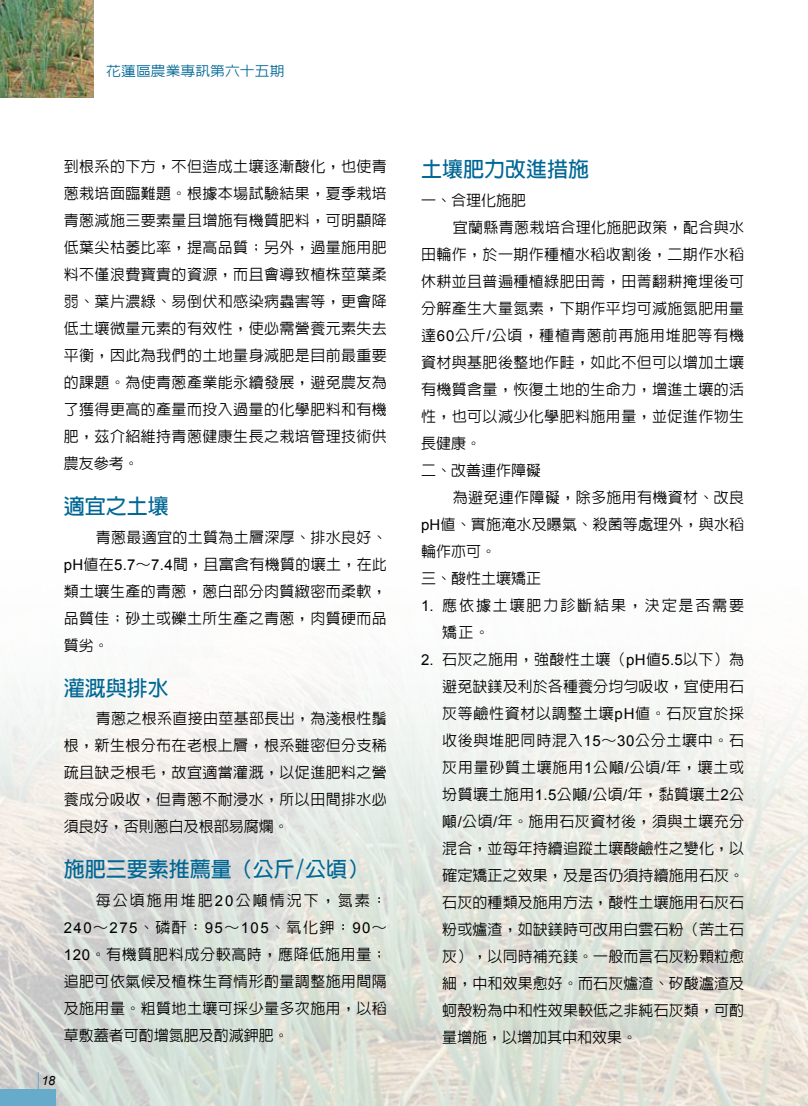
<style>
.page{position:relative;width:808px;height:1106px;background:#fff}
.page>*{position:absolute;margin:0;border:0;box-sizing:border-box;transform-origin:0 0}
.t1{font:700 21px "Lin Gothic";color:#006795}
.t2{font:500 15px/27px "Lin Gothic";letter-spacing:.025em;color:#000;text-align:justify}
.t3{font:15px "Arial";letter-spacing:.095em;color:#000}
.t4{font:500 15px/27px "Lin Gothic";letter-spacing:.125em;color:#000}
.t5{font:500 15px "Lin Gothic";letter-spacing:.055em;color:#000}
.t6{font:500 15px "Lin Gothic";letter-spacing:.135em;color:#000}
.t7{font:500 13.5px "Lin Gothic";color:#006795;scale:1.1 1}
.t8{font:italic 12.75px "Arial";color:#000}
.s1{font-family:"Arial";font-weight:400}
.s2{font-family:"Lin Gothic";font-weight:500}
</style>
<div class="page">
<img style="left:0;top:673px;width:808px;height:433px">
<div style="left:0;top:1089px;width:55px;height:17px;background:#67abca"></div>
<hr style="left:38px;top:1071px;width:1px;height:35px;background:#67abca">
<img style="left:0;top:0;width:94px;height:98px">
<p class="t7" style="left:106px;top:64px;width:164px">花蓮區農業專訊第六十五期</p>
<p class="t2" style="left:64px;top:153px;width:325px">到根系的下方，不但造成土壤逐漸酸化，也使青蔥栽培面臨難題。根據本場試驗結果，夏季栽培青蔥減施三要素量且增施有機質肥料，可明顯降低葉尖枯萎比率，提高品質；另外，過量施用肥料不僅浪費寶貴的資源，而且會導致植株莖葉柔弱、葉片濃綠、易倒伏和感染病蟲害等，更會降低土壤微量元素的有效性，使必需營養元素失去平衡，因此為我們的土地量身減肥是目前最重要的課題。為使青蔥產業能永續發展，避免農友為了獲得更高的產量而投入過量的化學肥料和有機肥，茲介紹維持青蔥健康生長之栽培管理技術供農友參考。</p>
<h1 class="t1" style="left:64px;top:496px;width:106px">適宜之土壤</h1>
<p class="t2" style="left:64px;top:523px;width:325px;text-indent:32px">青蔥最適宜的土質為土層深厚、排水良好、<span class="s1">pH</span>值在<span class="s1">5.7</span>～<span class="s1">7.4</span>間，且富含有機質的壤土，在此類土壤生產的青蔥，蔥白部分肉質緻密而柔軟，品質佳；砂土或礫土所生產之青蔥，肉質硬而品質劣。</p>
<h1 class="t1" style="left:64px;top:677px;width:106px">灌溉與排水</h1>
<p class="t2" style="left:64px;top:705px;width:325px;text-indent:32px">青蔥之根系直接由莖基部長出，為淺根性鬚根，新生根分布在老根上層，根系雖密但分支稀疏且缺乏根毛，故宜適當灌溉，以促進肥料之營養成分吸收，但青蔥不耐浸水，所以田間排水必須良好，否則蔥白及根部易腐爛。</p>
<h1 class="t1" style="left:64px;top:859px;width:306px">施肥三要素推薦量（公斤/公頃）</h1>
<p class="t6" style="left:96px;top:892px;width:293px">每公頃施用堆肥<span class="s1">20</span>公噸情況下，氮素：</p>
<p class="t3" style="left:64px;top:919px;width:325px">240<span class="s2">～</span>275<span class="s2">、磷酐：</span>95<span class="s2">～</span>105<span class="s2">、氧化鉀：</span>90<span class="s2">～</span></p>
<p class="t2" style="left:64px;top:940px;width:325px"><span class="s1">120</span>。有機質肥料成分較高時，應降低施用量；追肥可依氣候及植株生育情形酌量調整施用間隔及施用量。粗質地土壤可採少量多次施用，以稻草敷蓋者可酌增氮肥及酌減鉀肥。</p>
<p class="t8" style="left:41px;top:1073px;width:8px">18</p>
<h1 class="t1" style="left:421px;top:159px;width:169px">土壤肥力改進措施</h1>
<p class="t2" style="left:421px;top:186px;width:106px">一、合理化施肥</p>
<p class="t2" style="left:453px;top:213px;width:293px">宜蘭縣青蔥栽培合理化施肥政策，配合與水</p>
<p class="t2" style="left:421px;top:240px;width:325px">田輪作，於一期作種植水稻收割後，二期作水稻</p>
<p class="t2" style="left:421px;top:267px;width:325px">休耕並且普遍種植綠肥田菁，田菁翻耕掩埋後可</p>
<p class="t2" style="left:421px;top:294px;width:325px">分解產生大量氮素，下期作平均可減施氮肥用量</p>
<p class="t5" style="left:421px;top:327px;width:325px">達<span class="s1">60</span>公斤<span class="s1">/</span>公頃，種植青蔥前再施用堆肥等有機</p>
<p class="t2" style="left:421px;top:348px;width:325px">資材與基肥後整地作畦，如此不但可以增加土壤</p>
<p class="t2" style="left:421px;top:375px;width:325px">有機質含量，恢復土地的生命力，增進土壤的活</p>
<p class="t2" style="left:421px;top:402px;width:325px">性，也可以減少化學肥料施用量，並促進作物生</p>
<p class="t2" style="left:421px;top:429px;width:61px">長健康。</p>
<p class="t2" style="left:421px;top:456px;width:121px">二、改善連作障礙</p>
<p class="t2" style="left:453px;top:483px;width:293px">為避免連作障礙，除多施用有機資材、改良</p>
<p class="t2" style="left:421px;top:510px;width:325px"><span class="s1">pH</span>值、實施淹水及曝氣、殺菌等處理外，與水稻</p>
<p class="t2" style="left:421px;top:537px;width:76px">輪作亦可。</p>
<p class="t2" style="left:421px;top:564px;width:121px">三、酸性土壤矯正</p>
<p class="t4" style="left:442px;top:591px;width:303px;text-indent:-21px"><span class="s1">1.</span> 應依據土壤肥力診斷結果，決定是否需要矯正。</p>
<p class="t2" style="left:442px;top:645px;width:303px;text-indent:-21px"><span class="s1">2.</span> 石灰之施用，強酸性土壤（<span class="s1">pH</span>值<span class="s1">5.5</span>以下）為避免缺鎂及利於各種養分均勻吸收，宜使用石灰等鹼性資材以調整土壤<span class="s1">pH</span>值。石灰宜於採收後與堆肥同時混入<span class="s1">15</span>～<span class="s1">30</span>公分土壤中。石灰用量砂質土壤施用<span class="s1">1</span>公噸<span class="s1">/</span>公頃<span class="s1">/</span>年，壤土或坋質壤土施用<span class="s1">1.5</span>公噸<span class="s1">/</span>公頃<span class="s1">/</span>年，黏質壤土<span class="s1">2</span>公噸<span class="s1">/</span>公頃<span class="s1">/</span>年。施用石灰資材後，須與土壤充分混合，並每年持續追蹤土壤酸鹼性之變化，以確定矯正之效果，及是否仍須持續施用石灰。石灰的種類及施用方法，酸性土壤施用石灰石粉或爐渣，如缺鎂時可改用白雲石粉（苦土石灰），以同時補充鎂。一般而言石灰粉顆粒愈細，中和效果愈好。而石灰爐渣、矽酸瀘渣及蚵殼粉為中和性效果較低之非純石灰類，可酌量增施，以增加其中和效果。</p>
</div>
